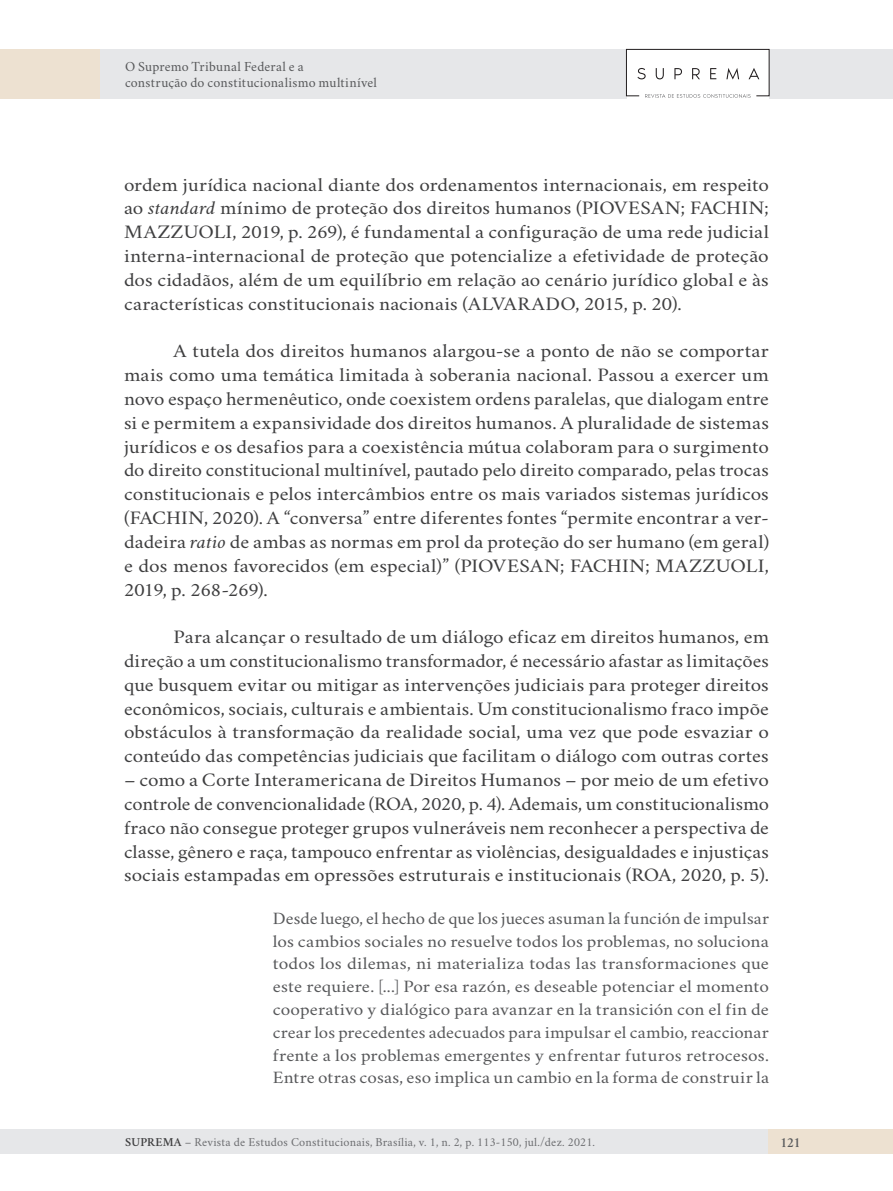
<style>
.page{position:relative;width:893px;height:1191px;background:#fff}
.page>*{position:absolute;margin:0;border:0;box-sizing:border-box;transform-origin:0 0}
.texto_corrido_pt{font:19.25px/23.8px "Crimson";letter-spacing:.005em;color:#3e3e3f;text-align:justify;scale:1.1 1}
.texto_corrido_pt-2{font:19.25px/23.8px "Crimson";letter-spacing:.005em;color:#3e3e3f;text-align:justify;scale:1.11 1}
.TEXTO_CORRIDO_COM_R{font:17.5px/22.8px "Crimson";letter-spacing:.01em;color:#57585a;text-align:justify;scale:1.07 1}
.t1{font:14px/15.8px "Crimson";letter-spacing:.015em;color:#57585a}
.t2{font:600 14px "Crimson";color:#57585a}
.t3{font:12.25px "Crimson";letter-spacing:.02em;color:#6c6d70}
.s1{font-style:italic}
.s2{font-weight:600;color:#3e3e3f}
</style>
<div class="page">
<div style="left:0;top:49px;width:893px;height:50px;background:#e6e7e9"></div>
<div style="left:0;top:1129px;width:844px;height:25px;background:#e6e7e9"></div>
<div style="left:769px;top:1129px;width:124px;height:25px;background:#ede1d1"></div>
<div style="left:627px;top:50px;width:142px;height:49px;background:#fff"></div>
<svg style="left:626px;top:48px;width:144px;height:50px"></svg>
<div style="left:0;top:49px;width:100px;height:50px;background:#ede1d1"></div>
<p class="t1" style="left:125px;top:57px;width:253px">O Supremo Tribunal Federal e a<br>construção do constitucionalismo multinível</p>
<p class="texto_corrido_pt" style="left:124px;top:170px;width:588px">ordem jurídica nacional diante dos ordenamentos internacionais, em respeito ao <span class="s1">standard</span> mínimo de proteção dos direitos humanos (PIOVESAN; FACHIN; MAZZUOLI, 2019, p. 269), é fundamental a configuração de uma rede judicial interna-internacional de proteção que potencialize a efetividade de proteção dos cidadãos, além de um equilíbrio em relação ao cenário jurídico global e às características constitucionais nacionais (ALVARADO, 2015, p. 20).</p>
<p class="texto_corrido_pt-2" style="left:124px;top:337px;width:583px;text-indent:50px">A tutela dos direitos humanos alargou-se a ponto de não se comportar mais como uma temática limitada à soberania nacional. Passou a exercer um novo espaço hermenêutico, onde coexistem ordens paralelas, que dialogam entre si e permitem a expansividade dos direitos humanos. A pluralidade de sistemas jurídicos e os desafios para a coexistência mútua colaboram para o surgimento do direito constitucional multinível, pautado pelo direito comparado, pelas trocas constitucionais e pelos intercâmbios entre os mais variados sistemas jurídicos (FACHIN, 2020). A “conversa” entre diferentes fontes “permite encontrar a ver&shy;dadeira <span class="s1">ratio</span> de ambas as normas em prol da proteção do ser humano (em geral) e dos menos favorecidos (em especial)” (PIOVESAN; FACHIN; MAZZUOLI, 2019, p. 268-269).</p>
<p class="texto_corrido_pt" style="left:124px;top:622px;width:588px;text-indent:50px">Para alcançar o resultado de um diálogo eficaz em direitos humanos, em direção a um constitucionalismo transformador, é necessário afastar as limitações que busquem evitar ou mitigar as intervenções judiciais para proteger direitos econômicos, sociais, culturais e ambientais. Um constitucionalismo fraco impõe obstáculos à transformação da realidade social, uma vez que pode esvaziar o conteúdo das competências judiciais que facilitam o diálogo com outras cortes</p>
<p class="texto_corrido_pt" style="left:124px;top:765px;width:588px">– como a Corte Interamericana de Direitos Humanos – por meio de um efetivo controle de convencionalidade (ROA, 2020, p. 4). Ademais, um constitucionalismo fraco não consegue proteger grupos vulneráveis nem reconhecer a perspectiva de classe, gênero e raça, tampouco enfrentar as violências, desigualdades e injustiças sociais estampadas em opressões estruturais e institucionais (ROA, 2020, p. 5).</p>
<p class="TEXTO_CORRIDO_COM_R" style="left:273px;top:904px;width:465px">Desde luego, el hecho de que los jueces asuman la función de impulsar los cambios sociales no resuelve todos los problemas, no soluciona todos los dilemas, ni materializa todas las transformaciones que este requiere. [...] Por esa razón, es deseable potenciar el momento cooperativo y dialógico para avanzar en la transición con el fin de crear los precedentes adecuados para impulsar el cambio, reaccionar frente a los problemas emergentes y enfrentar futuros retrocesos.<br>Entre otras cosas, eso implica un cambio en la forma de construir la</p>
<p class="t3" style="left:125px;top:1132px;width:471px"><span class="s2">SUPREMA</span> – Revista de Estudos Constitucionais, Brasília, v. 1, n. 2, p. 113-150, jul./dez. 2021.</p>
<p class="t2" style="left:781px;top:1132px;width:21px">121</p>
</div>
